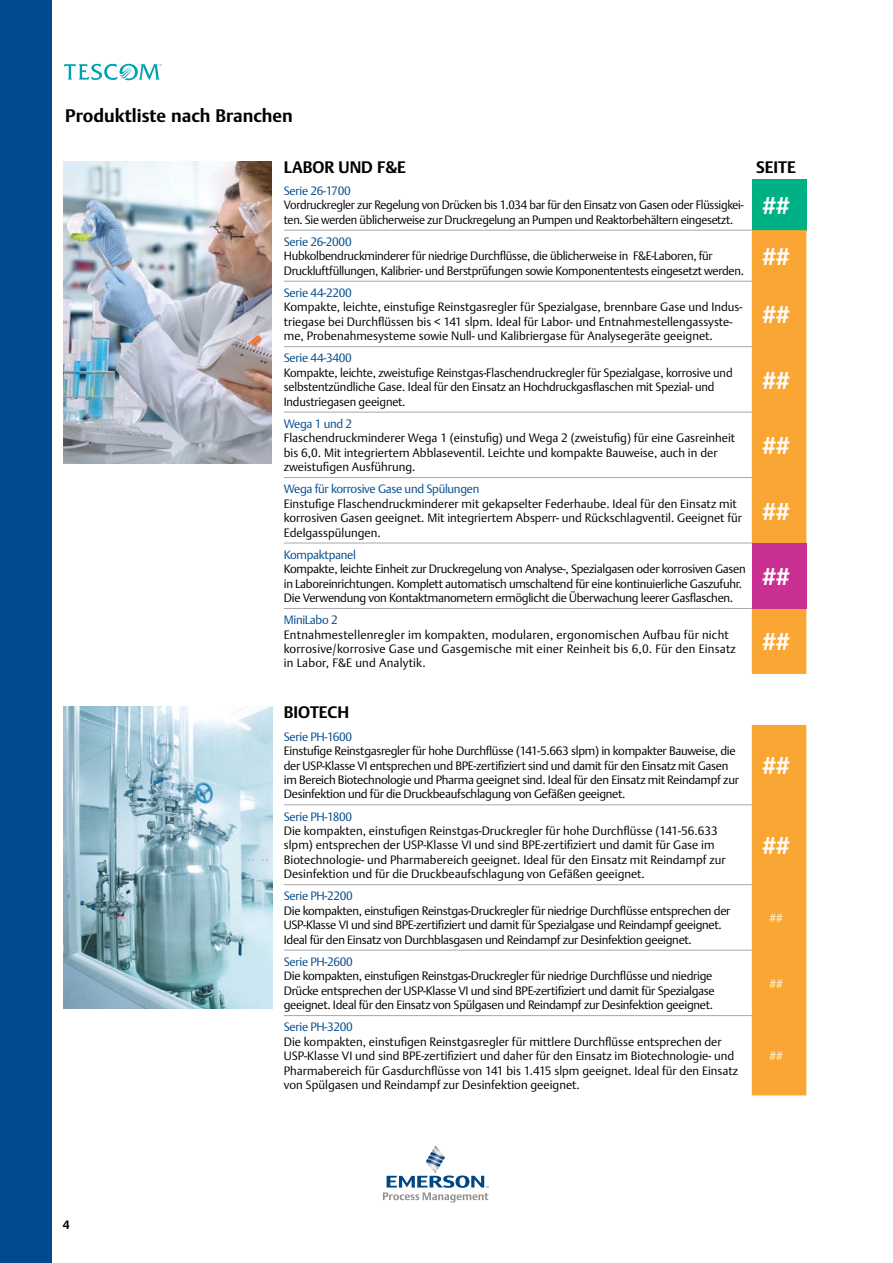
<style>
.page{position:relative;width:893px;height:1263px;background:#fff}
.page>*{position:absolute;margin:0;border:0;box-sizing:border-box;transform-origin:0 0}
.t1{font:700 24px "DTL Argo T";color:#fff}
.t2{font:700 18px "DTL Argo T";color:#000}
.t3{font:700 16.5px "DTL Argo T";color:#000}
.t4{font:300 12px/14.4px "DTL Argo T";letter-spacing:-.015em;color:#000}
.t5{font:300 12px "DTL Argo T";letter-spacing:-.025em;color:#004b8d}
.t6{font:300 12px/14.4px "DTL Argo T";letter-spacing:.015em;color:#000}
.t7{font:300 12px "DTL Argo T";color:#fff}
.t8{font:700 12px "DTL Argo T";color:#000}
</style>
<div class="page">
<svg style="left:64px;top:64px;width:98px;height:16px"></svg>
<div style="left:0;top:0;width:51px;height:1263px;background:#004b8d"></div>
<svg style="left:383px;top:1145px;width:106px;height:57px"></svg>
<div style="left:752px;top:179px;width:54px;height:51px;background:#00b085"></div>
<div style="left:752px;top:230px;width:54px;height:865px;background:#faa634"></div>
<div style="left:752px;top:543px;width:54px;height:65px;background:#c93092"></div>
<hr style="left:284px;top:230px;width:468px;height:1px;background:#a7a9ac">
<hr style="left:284px;top:346px;width:468px;height:1px;background:#a7a9ac">
<hr style="left:284px;top:804px;width:468px;height:1px;background:#a7a9ac">
<hr style="left:284px;top:884px;width:468px;height:1px;background:#a7a9ac">
<hr style="left:284px;top:950px;width:468px;height:1px;background:#a7a9ac">
<hr style="left:284px;top:1015px;width:468px;height:1px;background:#a7a9ac">
<hr style="left:284px;top:281px;width:468px;height:1px;background:#a7a9ac">
<hr style="left:284px;top:412px;width:468px;height:1px;background:#a7a9ac">
<hr style="left:284px;top:477px;width:468px;height:1px;background:#a7a9ac">
<hr style="left:284px;top:543px;width:468px;height:1px;background:#a7a9ac">
<hr style="left:284px;top:608px;width:468px;height:1px;background:#a7a9ac">
<img style="left:64px;top:706px;width:208px;height:302px">
<img style="left:63px;top:161px;width:209px;height:302px">
<h2 class="t2" style="left:65px;top:105px;width:229px">Produktliste nach Branchen</h2>
<h3 class="t3" style="left:284px;top:157px;width:124px">LABOR UND F&amp;E</h3>
<h3 class="t3" style="left:756px;top:157px;width:41px">SEITE</h3>
<p class="t5" style="left:284px;top:183px;width:68px">Serie 26-1700</p>
<p class="t4" style="left:284px;top:198px;width:507px">Vordruckregler zur Regelung von Drücken bis 1.034 bar für den Einsatz von Gasen oder Flüssigkei-<br>ten. Sie werden üblicherweise zur Druckregelung an Pumpen und Reaktorbehältern eingesetzt. <sup>##</sup></p>
<p class="t5" style="left:284px;top:234px;width:69px">Serie 26-2000</p>
<p class="t4" style="left:284px;top:249px;width:507px">Hubkolbendruckminderer für niedrige Durchflüsse, die üblicherweise in F&amp;E-Laboren, für<br>Druckluftfüllungen, Kalibrier- und Berstprüfungen sowie Komponententests eingesetzt werden. <sup>##</sup></p>
<p class="t5" style="left:284px;top:286px;width:70px">Serie 44-2200</p>
<p class="t4" style="left:284px;top:300px;width:460px">Kompakte, leichte, einstufige Reinstgasregler für Spezialgase, brennbare Gase und Indus&shy;triegase bei Durchflüssen bis &lt; 141 slpm. Ideal für Labor- und Entnahmestellengassyste&shy;me, Probenahmesysteme sowie Null- und Kalibriergase für Analysegeräte geeignet.</p>
<h1 class="t1" style="left:762px;top:300px;width:29px">##</h1>
<p class="t5" style="left:284px;top:351px;width:70px">Serie 44-3400</p>
<p class="t4" style="left:284px;top:365px;width:450px">Kompakte, leichte, zweistufige Reinstgas-Flaschendruckregler für Spezialgase, korrosive und selbstentzündliche Gase. Ideal für den Einsatz an Hochdruckgasflaschen mit Spezial- und<br>Industriegasen geeignet.</p>
<h1 class="t1" style="left:762px;top:366px;width:29px">##</h1>
<p class="t5" style="left:284px;top:416px;width:70px">Wega 1 und 2</p>
<p class="t4" style="left:284px;top:431px;width:453px">Flaschendruckminderer Wega 1 (einstufig) und Wega 2 (zweistufig) für eine Gasreinheit bis 6,0. Mit integriertem Abblaseventil. Leichte und kompakte Bauweise, auch in der zweistufigen Ausführung.</p>
<h1 class="t1" style="left:762px;top:431px;width:29px">##</h1>
<p class="t5" style="left:284px;top:482px;width:197px">Wega für korrosive Gase und Spülungen</p>
<p class="t4" style="left:284px;top:496px;width:460px">Einstufige Flaschendruckminderer mit gekapselter Federhaube. Ideal für den Einsatz mit korrosiven Gasen geeignet. Mit integriertem Absperr- und Rückschlagventil. Geeignet für<br>Edelgasspülungen.</p>
<h1 class="t1" style="left:762px;top:497px;width:29px">##</h1>
<p class="t5" style="left:284px;top:547px;width:74px">Kompaktpanel</p>
<p class="t4" style="left:284px;top:562px;width:463px">Kompakte, leichte Einheit zur Druckregelung von Analyse-, Spezialgasen oder korrosiven Gasen in Laboreinrichtungen. Komplett automatisch umschaltend für eine kontinuierliche Gaszufuhr.<br>Die Verwendung von Kontaktmanometern ermöglicht die Überwachung leerer Gasflaschen.</p>
<h1 class="t1" style="left:762px;top:562px;width:29px">##</h1>
<p class="t5" style="left:284px;top:613px;width:55px">MiniLabo 2</p>
<p class="t6" style="left:284px;top:627px;width:454px">Entnahmestellenregler im kompakten, modularen, ergonomischen Aufbau für nicht korrosive/korrosive Gase und Gasgemische mit einer Reinheit bis 6,0. Für den Einsatz in Labor, F&amp;E und Analytik.</p>
<h1 class="t1" style="left:762px;top:628px;width:29px">##</h1>
<h3 class="t3" style="left:284px;top:703px;width:67px">BIOTECH</h3>
<p class="t5" style="left:284px;top:729px;width:70px">Serie PH-1600</p>
<p class="t4" style="left:284px;top:743px;width:457px">Einstufige Reinstgasregler für hohe Durchflüsse (141-5.663 slpm) in kompakter Bauweise, die der USP-Klasse VI entsprechen und BPE-zertifiziert sind und damit für den Einsatz mit Gasen im Bereich Biotechnologie und Pharma geeignet sind. Ideal für den Einsatz mit Reindampf zur Desinfektion und für die Druckbeaufschlagung von Gefäßen geeignet.</p>
<h1 class="t1" style="left:762px;top:751px;width:29px">##</h1>
<p class="t5" style="left:284px;top:809px;width:70px">Serie PH-1800</p>
<p class="t4" style="left:284px;top:823px;width:443px">Die kompakten, einstufigen Reinstgas-Druckregler für hohe Durchflüsse (141-56.633 slpm) entsprechen der USP-Klasse VI und sind BPE-zertifiziert und damit für Gase im Biotechnologie- und Pharmabereich geeignet. Ideal für den Einsatz mit Reindampf zur Desinfektion und für die Druckbeaufschlagung von Gefäßen geeignet.</p>
<h1 class="t1" style="left:762px;top:831px;width:29px">##</h1>
<p class="t5" style="left:284px;top:889px;width:71px">Serie PH-2200</p>
<p class="t4" style="left:284px;top:903px;width:448px">Die kompakten, einstufigen Reinstgas-Druckregler für niedrige Durchflüsse entsprechen der<br>USP-Klasse VI und sind BPE-zertifiziert und damit für Spezialgase und Reindampf geeignet.<br>Ideal für den Einsatz von Durchblasgasen und Reindampf zur Desinfektion geeignet.</p>
<p class="t7" style="left:769px;top:911px;width:15px">##</p>
<p class="t5" style="left:284px;top:954px;width:71px">Serie PH-2600</p>
<p class="t4" style="left:284px;top:969px;width:432px">Die kompakten, einstufigen Reinstgas-Druckregler für niedrige Durchflüsse und niedrige<br>Drücke entsprechen der USP-Klasse VI und sind BPE-zertifiziert und damit für Spezialgase geeignet. Ideal für den Einsatz von Spülgasen und Reindampf zur Desinfektion geeignet.</p>
<p class="t7" style="left:769px;top:976px;width:15px">##</p>
<p class="t5" style="left:284px;top:1020px;width:71px">Serie PH-3200</p>
<p class="t4" style="left:284px;top:1034px;width:456px">Die kompakten, einstufigen Reinstgasregler für mittlere Durchflüsse entsprechen der USP-Klasse VI und sind BPE-zertifiziert und daher für den Einsatz im Biotechnologie- und Pharmabereich für Gasdurchflüsse von 141 bis 1.415 slpm geeignet. Ideal für den Einsatz von Spülgasen und Reindampf zur Desinfektion geeignet.</p>
<p class="t7" style="left:769px;top:1049px;width:15px">##</p>
<p class="t8" style="left:63px;top:1217px;width:8px">4</p>
</div>
